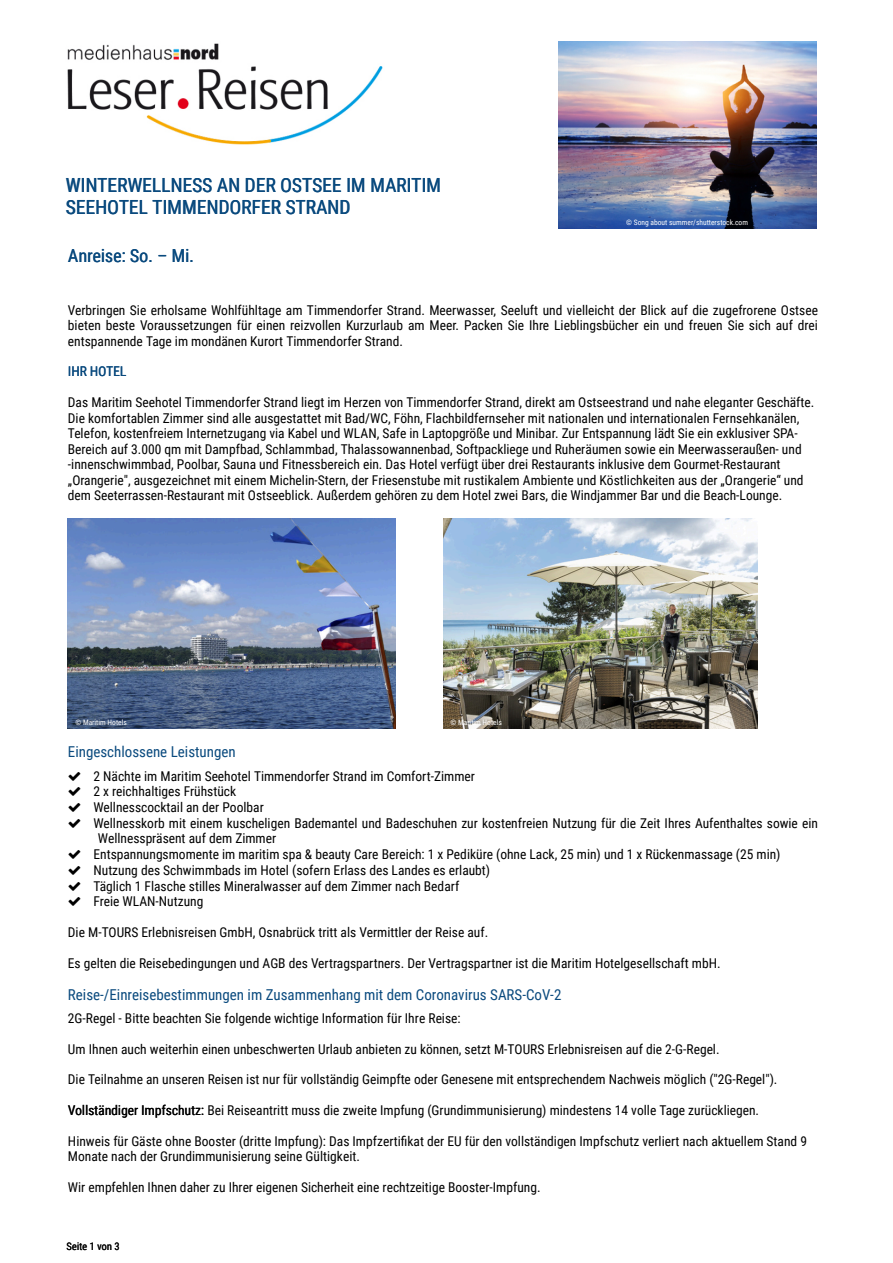
<style>
.page{position:relative;width:893px;height:1263px;background:#fff}
.page>*{position:absolute;margin:0;border:0;box-sizing:border-box;transform-origin:0 0}
.t1{font:19.5px/22.5px "Roboto Condensed";color:#0a4a7e}
.t2{font:18px "Roboto Condensed";color:#0a4a7e}
.t3{font:15px "Roboto Condensed";color:#0a4a7e}
.t4{font:13.5px/15.6px "Roboto Condensed";color:#000}
.t5{font:13.5px "Roboto Condensed";color:#0a4a7e}
.t6{font:10.5px "Roboto Condensed";color:#000}
.t7{font:7.5px "Roboto Condensed";color:#fff}
</style>
<div class="page">
<img style="left:68px;top:518px;width:327px;height:210px">
<img style="left:443px;top:518px;width:314px;height:210px">
<img style="left:67px;top:43px;width:316px;height:102px">
<img style="left:558px;top:41px;width:258px;height:188px">
<h1 class="t1" style="left:66px;top:175px;width:377px">WINTERWELLNESS AN DER OSTSEE IM MARITIM<br>SEEHOTEL TIMMENDORFER STRAND</h1>
<h2 class="t2" style="left:68px;top:247px;width:128px">Anreise: So. – Mi.</h2>
<p class="t7" style="left:626px;top:219px;width:123px">© Song about summer/shutterstock.com</p>
<p class="t4" style="left:68px;top:303px;width:751px;text-align:justify">Verbringen Sie erholsame Wohlfühltage am Timmendorfer Strand. Meerwasser, Seeluft und vielleicht der Blick auf die zugefrorene Ostsee bieten beste Voraussetzungen für einen reizvollen Kurzurlaub am Meer. Packen Sie Ihre Lieblingsbücher ein und freuen Sie sich auf drei entspannende Tage im mondänen Kurort Timmendorfer Strand.</p>
<p class="t5" style="left:68px;top:365px;width:60px">IHR HOTEL</p>
<p class="t4" style="left:68px;top:395px;width:748px">Das Maritim Seehotel Timmendorfer Strand liegt im Herzen von Timmendorfer Strand, direkt am Ostseestrand und nahe eleganter Geschäfte.<br>Die komfortablen Zimmer sind alle ausgestattet mit Bad/WC, Föhn, Flachbildfernseher mit nationalen und internationalen Fernsehkanälen, Telefon, kostenfreiem Internetzugang via Kabel und WLAN, Safe in Laptopgröße und Minibar. Zur Entspannung lädt Sie ein exklusiver SPA-Bereich auf 3.000 qm mit Dampfbad, Schlammbad, Thalassowannenbad, Softpackliege und Ruheräumen sowie ein Meerwasseraußen- und -innenschwimmbad, Poolbar, Sauna und Fitnessbereich ein. Das Hotel verfügt über drei Restaurants inklusive dem Gourmet-Restaurant „Orangerie", ausgezeichnet mit einem Michelin-Stern, der Friesenstube mit rustikalem Ambiente und Köstlichkeiten aus der „Orangerie“ und dem Seeterrassen-Restaurant mit Ostseeblick. Außerdem gehören zu dem Hotel zwei Bars, die Windjammer Bar und die Beach-Lounge.</p>
<p class="t7" style="left:75px;top:719px;width:53px">© Maritim Hotels</p>
<p class="t7" style="left:450px;top:719px;width:53px">© Maritim Hotels</p>
<p class="t3" style="left:68px;top:745px;width:169px">Eingeschlossene Leistungen</p>
<p class="t4" style="left:93px;top:769px;width:383px">2 Nächte im Maritim Seehotel Timmendorfer Strand im Comfort-Zimmer</p>
<p class="t4" style="left:93px;top:785px;width:144px">2 x reichhaltiges Frühstück</p>
<p class="t4" style="left:93px;top:800px;width:172px">Wellnesscocktail an der Poolbar</p>
<p class="t4" style="left:93px;top:816px;width:726px">Wellnesskorb mit einem kuscheligen Bademantel und Badeschuhen zur kostenfreien Nutzung für die Zeit Ihres Aufenthaltes sowie ein</p>
<p class="t4" style="left:98px;top:832px;width:180px">Wellnesspräsent auf dem Zimmer</p>
<p class="t4" style="left:93px;top:847px;width:689px">Entspannungsmomente im maritim spa &amp; beauty Care Bereich: 1 x Pediküre (ohne Lack, 25 min) und 1 x Rückenmassage (25 min)</p>
<p class="t4" style="left:93px;top:863px;width:398px">Nutzung des Schwimmbads im Hotel (sofern Erlass des Landes es erlaubt)</p>
<p class="t4" style="left:93px;top:879px;width:367px">Täglich 1 Flasche stilles Mineralwasser auf dem Zimmer nach Bedarf</p>
<p class="t4" style="left:93px;top:894px;width:111px">Freie WLAN-Nutzung</p>
<p class="t4" style="left:68px;top:925px;width:422px">Die M-TOURS Erlebnisreisen GmbH, Osnabrück tritt als Vermittler der Reise auf.</p>
<p class="t4" style="left:68px;top:956px;width:654px">Es gelten die Reisebedingungen und AGB des Vertragspartners. Der Vertragspartner ist die Maritim Hotelgesellschaft mbH.</p>
<p class="t3" style="left:68px;top:987px;width:495px">Reise-/Einreisebestimmungen im Zusammenhang mit dem Coronavirus SARS-CoV-2</p>
<p class="t4" style="left:68px;top:1011px;width:394px">2G-Regel - Bitte beachten Sie folgende wichtige Information für Ihre Reise:</p>
<p class="t4" style="left:68px;top:1042px;width:653px">Um Ihnen auch weiterhin einen unbeschwerten Urlaub anbieten zu können, setzt M-TOURS Erlebnisreisen auf die 2-G-Regel.</p>
<p class="t4" style="left:68px;top:1073px;width:711px">Die Teilnahme an unseren Reisen ist nur für vollständig Geimpfte oder Genesene mit entsprechendem Nachweis möglich ("2G-Regel").</p>
<p class="t4" style="left:68px;top:1103px;width:693px">Vollständiger Impfschutz: Bei Reiseantritt muss die zweite Impfung (Grundimmunisierung) mindestens 14 volle Tage zurückliegen.</p>
<p class="t4" style="left:68px;top:1134px;width:740px">Hinweis für Gäste ohne Booster (dritte Impfung): Das Impfzertifikat der EU für den vollständigen Impfschutz verliert nach aktuellem Stand 9<br>Monate nach der Grundimmunisierung seine Gültigkeit.</p>
<p class="t4" style="left:68px;top:1180px;width:474px">Wir empfehlen Ihnen daher zu Ihrer eigenen Sicherheit eine rechtzeitige Booster-Impfung.</p>
<p class="t6" style="left:66px;top:1242px;width:55px">Seite 1 von 3</p>
</div>
